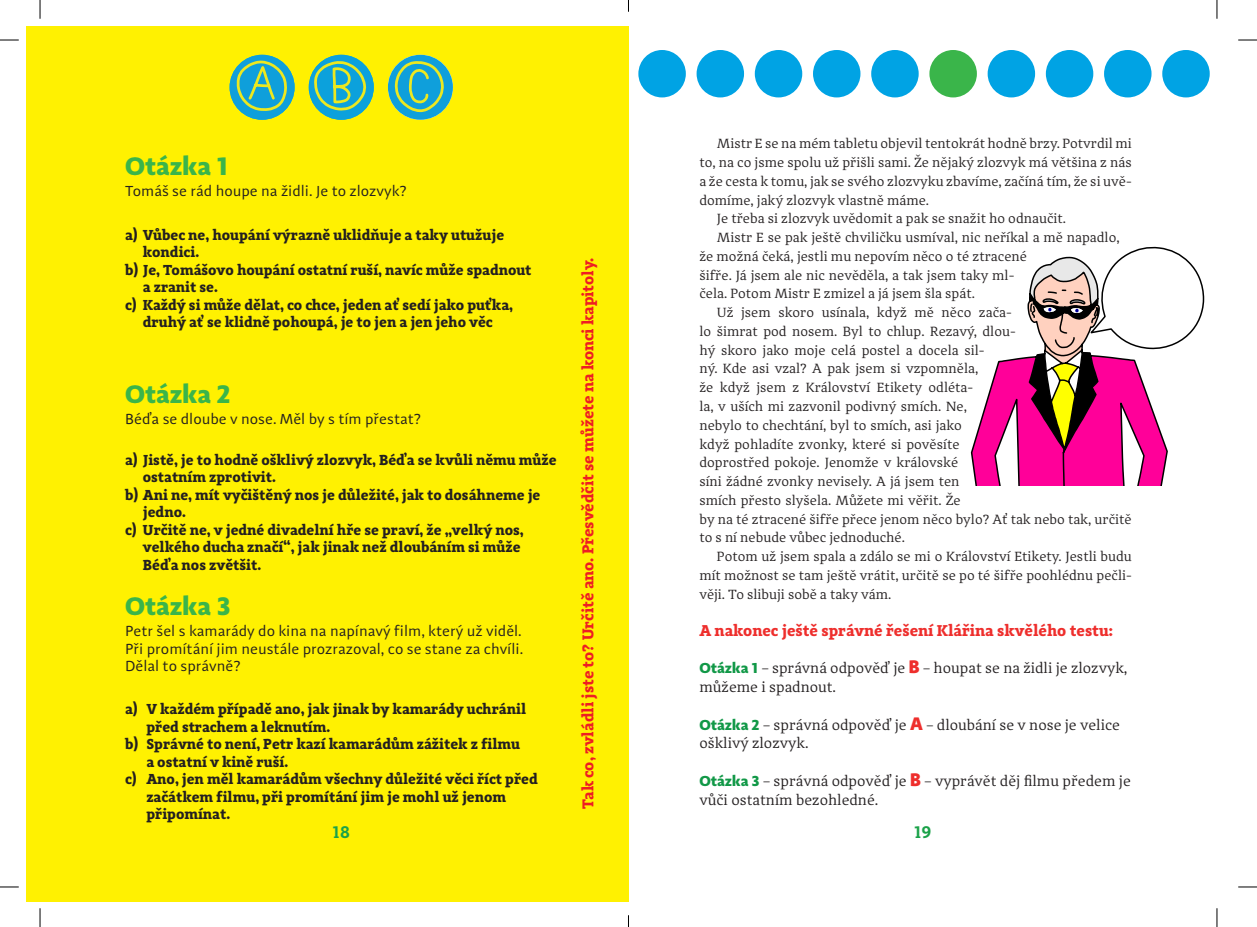
<style>
.page{position:relative;width:1257px;height:927px;background:#fff}
.page>*{position:absolute;margin:0;border:0;box-sizing:border-box;transform-origin:0 0}
.t1{font:900 26.25px "Adagio Sans";color:#3ab54a}
.t2{font:600 17.5px "Adagio Slab";color:#1aa249}
.t3{font:700 16.25px "Adagio Slab";color:#ee1d23}
.t4{font:700 16.25px "Adagio Slab";color:#ee2e2c}
.t5{font:700 15px "Adagio Slab";color:#231f20}
.t6{font:15px/18.8px "Adagio Serif";color:#231f20}
.t7{font:15px/17.5px "Adagio Sans";color:#231f20;text-align:justify}
.t8{font:13.75px "Adagio Serif";color:#231f20}
.s1{font-family:"Adagio Sans";font-weight:900;color:#119847}
.s2{font-family:"Adagio Sans";font-weight:900;font-size:18.75px;color:#ee2e2c}
</style>
<div class="page">
<div style="left:26px;top:26px;width:602px;height:875px;background:#fff101"></div>
<div style="left:309px;top:55px;width:65px;height:65px;background:#0ca1dc;border-radius:32px"></div>
<svg style="left:313px;top:59px;width:55px;height:53px"></svg>
<div style="left:388px;top:55px;width:65px;height:65px;background:#0f9fdb;border-radius:32px"></div>
<svg style="left:394px;top:59px;width:51px;height:55px"></svg>
<div style="left:229px;top:55px;width:65px;height:65px;background:#0f9fdb;border-radius:32px"></div>
<svg style="left:235px;top:59px;width:53px;height:54px"></svg>
<div style="left:638px;top:50px;width:48px;height:47px;background:#00a3e4;border-radius:50%"></div>
<div style="left:929px;top:50px;width:47px;height:47px;background:#3ab54a;border-radius:50%"></div>
<div style="left:696px;top:50px;width:48px;height:47px;background:#00a3e4;border-radius:50%"></div>
<div style="left:987px;top:50px;width:48px;height:47px;background:#00a3e4;border-radius:50%"></div>
<div style="left:754px;top:50px;width:48px;height:47px;background:#00a3e4;border-radius:50%"></div>
<div style="left:1045px;top:50px;width:48px;height:47px;background:#00a3e4;border-radius:50%"></div>
<div style="left:813px;top:50px;width:47px;height:47px;background:#00a3e4;border-radius:50%"></div>
<div style="left:1104px;top:50px;width:47px;height:47px;background:#00a3e4;border-radius:50%"></div>
<div style="left:871px;top:50px;width:47px;height:47px;background:#00a3e4;border-radius:50%"></div>
<div style="left:1162px;top:50px;width:47px;height:47px;background:#00a3e4;border-radius:50%"></div>
<svg style="left:971px;top:246px;width:233px;height:240px"></svg>
<svg style="left:0;top:39px;width:19px;height:2px"></svg>
<svg style="left:1238px;top:39px;width:18px;height:2px"></svg>
<svg style="left:0;top:886px;width:19px;height:2px"></svg>
<svg style="left:1238px;top:886px;width:18px;height:2px"></svg>
<svg style="left:39px;top:0;width:2px;height:19px"></svg>
<svg style="left:39px;top:908px;width:2px;height:19px"></svg>
<svg style="left:1216px;top:0;width:1px;height:19px"></svg>
<svg style="left:1216px;top:908px;width:1px;height:19px"></svg>
<h1 class="t1" style="left:125px;top:149px;width:105px">Otázka 1</h1>
<p class="t7" style="left:125px;top:183px;width:283px">Tomáš se rád houpe na židli. Je to zlozvyk?</p>
<p class="t5" style="left:125px;top:225px;width:380px">a) Vůbec ne, houpání výrazně uklidňuje a taky utužuje</p>
<p class="t5" style="left:143px;top:242px;width:58px">kondici.</p>
<p class="t5" style="left:125px;top:260px;width:408px">b) Je, Tomášovo houpání ostatní ruší, navíc může spadnout</p>
<p class="t5" style="left:143px;top:277px;width:77px">a zranit se.</p>
<p class="t5" style="left:125px;top:295px;width:389px">c) Každý si může dělat, co chce, jeden ať sedí jako puťka,</p>
<p class="t5" style="left:143px;top:312px;width:351px">druhý ať se klidně pohoupá, je to jen a jen jeho věc</p>
<h1 class="t1" style="left:125px;top:376px;width:107px">Otázka 2</h1>
<p class="t7" style="left:125px;top:410px;width:297px">Béďa se dloube v nose. Měl by s tím přestat?</p>
<p class="t5" style="left:125px;top:450px;width:433px">a) Jistě, je to hodně ošklivý zlozvyk, Béďa se kvůli němu může</p>
<p class="t5" style="left:143px;top:467px;width:134px">ostatním zprotivit.</p>
<p class="t5" style="left:125px;top:485px;width:417px">b) Ani ne, mít vyčištěný nos je důležité, jak to dosáhneme je</p>
<p class="t5" style="left:143px;top:502px;width:45px">jedno.</p>
<p class="t5" style="left:125px;top:520px;width:400px">c) Určitě ne, v jedné divadelní hře se praví, že „velký nos,</p>
<p class="t5" style="left:143px;top:537px;width:379px">velkého ducha značí“, jak jinak než dloubáním si může</p>
<p class="t5" style="left:143px;top:555px;width:120px">Béďa nos zvětšit.</p>
<h1 class="t1" style="left:125px;top:589px;width:107px">Otázka 3</h1>
<p class="t7" style="left:125px;top:623px;width:399px">Petr šel s kamarády do kina na napínavý film, který už viděl.<br>Při promítání jim neustále prozrazoval, co se stane za chvíli.<br>Dělal to správně?</p>
<p class="t5" style="left:125px;top:699px;width:402px">a) V každém případě ano, jak jinak by kamarády uchránil</p>
<p class="t5" style="left:146px;top:717px;width:185px">před strachem a leknutím.</p>
<p class="t5" style="left:125px;top:734px;width:396px">b) Správné to není, Petr kazí kamarádům zážitek z filmu</p>
<p class="t5" style="left:146px;top:752px;width:143px">a ostatní v kině ruší.</p>
<p class="t5" style="left:125px;top:769px;width:414px">c) Ano, jen měl kamarádům všechny důležité věci říct před</p>
<p class="t5" style="left:146px;top:787px;width:361px">začátkem filmu, při promítání jim je mohl už jenom</p>
<p class="t5" style="left:146px;top:804px;width:85px">připomínat.</p>
<p class="t3" style="left:577px;top:809px;width:553px;rotate:-90deg">Tak co, zvládli jste to? Určitě ano. Přesvědčit se můžete na konci kapitoly.</p>
<p class="t8" style="left:717px;top:135px;width:416px">Mistr E se na mém tabletu objevil tentokrát hodně brzy. Potvrdil mi</p>
<p class="t8" style="left:699px;top:154px;width:434px">to, na co jsme spolu už přišli sami. Že nějaký zlozvyk má většina z nás</p>
<p class="t8" style="left:699px;top:173px;width:434px">a že cesta k tomu, jak se svého zlozvyku zbavíme, začíná tím, že si uvě-</p>
<p class="t8" style="left:699px;top:191px;width:231px">domíme, jaký zlozvyk vlastně máme.</p>
<p class="t8" style="left:717px;top:210px;width:351px">Je třeba si zlozvyk uvědomit a pak se snažit ho odnaučit.</p>
<p class="t8" style="left:717px;top:229px;width:404px">Mistr E se pak ještě chviličku usmíval, nic neříkal a mě napadlo,</p>
<p class="t8" style="left:699px;top:248px;width:329px">že možná čeká, jestli mu nepovím něco o té ztracené</p>
<p class="t8" style="left:699px;top:266px;width:316px">šifře. Já jsem ale nic nevěděla, a tak jsem taky ml-</p>
<p class="t8" style="left:699px;top:285px;width:277px">čela. Potom Mistr E zmizel a já jsem šla spát.</p>
<p class="t8" style="left:717px;top:304px;width:296px">Už jsem skoro usínala, když mě něco zača-</p>
<p class="t8" style="left:699px;top:323px;width:318px">lo šimrat pod nosem. Byl to chlup. Rezavý, dlou-</p>
<p class="t8" style="left:699px;top:342px;width:286px">hý skoro jako moje celá postel a docela sil-</p>
<p class="t8" style="left:699px;top:360px;width:280px">ný. Kde asi vzal? A pak jsem si vzpomněla,</p>
<p class="t8" style="left:699px;top:379px;width:275px">že když jsem z Království Etikety odléta-</p>
<p class="t8" style="left:699px;top:398px;width:269px">la, v uších mi zazvonil podivný smích. Ne,</p>
<p class="t8" style="left:699px;top:417px;width:264px">nebylo to chechtání, byl to smích, asi jako</p>
<p class="t8" style="left:699px;top:435px;width:262px">když pohladíte zvonky, které si pověsíte</p>
<p class="t8" style="left:699px;top:454px;width:260px">doprostřed pokoje. Jenomže v královské</p>
<p class="t8" style="left:699px;top:473px;width:262px">síni žádné zvonky nevisely. A já jsem ten</p>
<p class="t8" style="left:699px;top:492px;width:263px">smích přesto slyšela. Můžete mi věřit. Že</p>
<p class="t8" style="left:699px;top:510px;width:434px">by na té ztracené šifře přece jenom něco bylo? Ať tak nebo tak, určitě</p>
<p class="t8" style="left:699px;top:529px;width:207px">to s ní nebude vůbec jednoduché.</p>
<p class="t8" style="left:717px;top:548px;width:416px">Potom už jsem spala a zdálo se mi o Království Etikety. Jestli budu</p>
<p class="t8" style="left:699px;top:567px;width:434px">mít možnost se tam ještě vrátit, určitě se po té šifře poohlédnu pečli-</p>
<p class="t8" style="left:699px;top:585px;width:193px">věji. To slibuji sobě a taky vám.</p>
<p class="t4" style="left:699px;top:620px;width:415px">A nakonec ještě správné řešení Klářina skvělého testu:</p>
<p class="t6" style="left:699px;top:659px;width:429px"><span class="s1">Otázka 1</span> – správná odpověď je <span class="s2">B</span> – houpat se na židli je zlozvyk, můžeme i spadnout.</p>
<p class="t6" style="left:699px;top:715px;width:422px"><span class="s1">Otázka 2</span> – správná odpověď je <span class="s2">A</span> – dloubání se v nose je velice ošklivý zlozvyk.</p>
<p class="t6" style="left:699px;top:772px;width:433px"><span class="s1">Otázka 3</span> – správná odpověď je <span class="s2">B</span> – vyprávět děj filmu předem je vůči ostatním bezohledné.</p>
<p class="t2" style="left:332px;top:821px;width:19px">18</p>
<p class="t2" style="left:913px;top:821px;width:19px">19</p>
</div>
